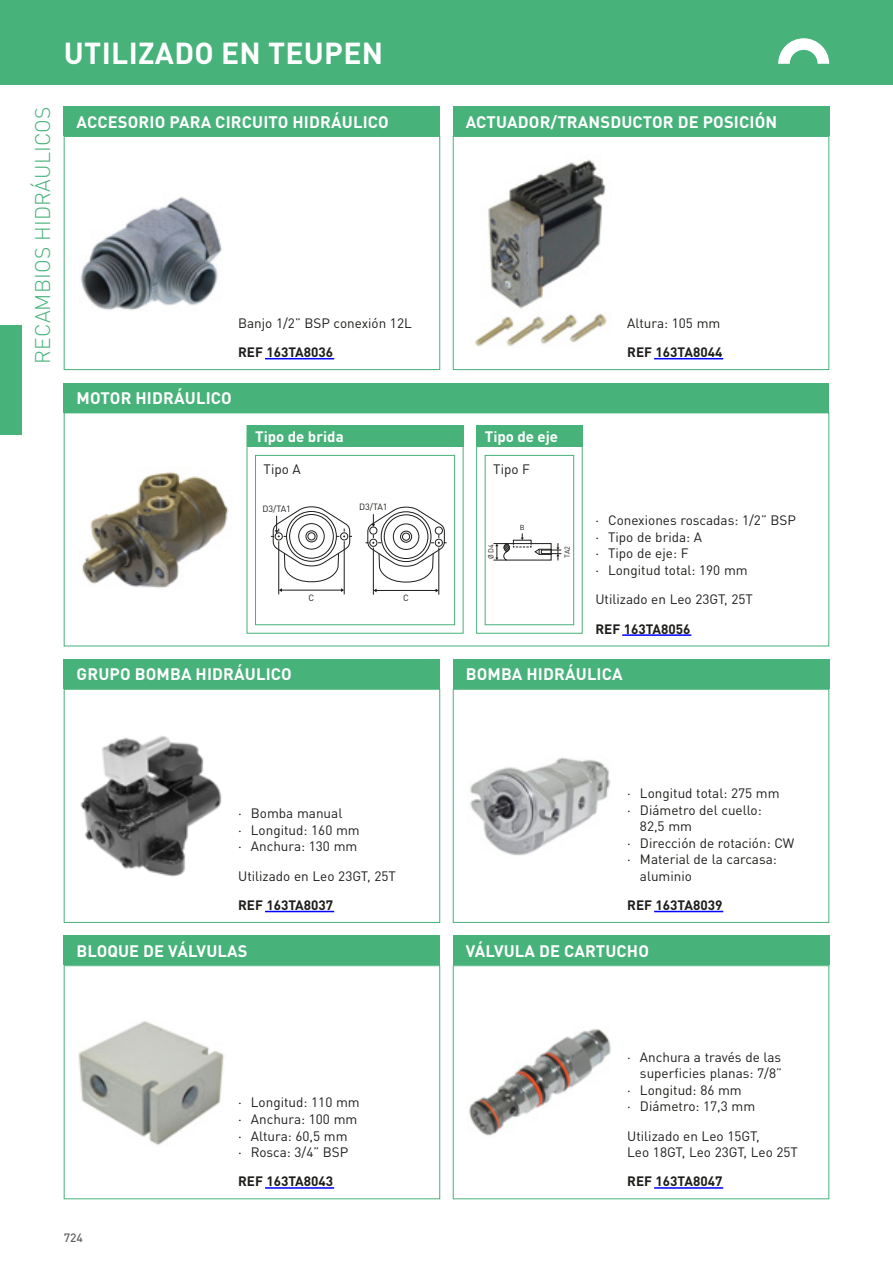
<style>
.page{position:relative;width:893px;height:1263px;background:#fff}
.page>*{position:absolute;margin:0;border:0;box-sizing:border-box;transform-origin:0 0}
.t1{font:700 30px "TVH Pro";letter-spacing:.01em;color:#fff}
.t2{font:300 21px "TVH Pro";letter-spacing:.01em;color:#47b27a}
._1_product_title{font:700 16.5px "TVH Pro";letter-spacing:.01em;color:#fff}
._2_product_subtitle{font:700 15px "TVH Pro";color:#fff}
._6_bullets_level_1{font:13.5px/16.5px "TVH Pro";color:#1d1d1b}
._5_used_on{font:13.5px/16.5px "TVH Pro";color:#1d1d1b}
._7_REFs{font:700 13.5px "TVH Pro";color:#1d1d1b}
._5_text{font:13.5px "TVH Pro";color:#1d1d1b}
.t3{font:500 12px "TVH Pro";color:#646363}
.t4{font:9px "TVH Pro";color:#1d1d1b}
.t5{font:7.2px "TVH Pro";color:#1d1d1b}
</style>
<div class="page">
<div style="left:0;top:0;width:893px;height:85px;background:#47b27a"></div>
<div style="left:0;top:325px;width:21px;height:109px;background:#47b27a"></div>
<svg style="left:778px;top:38px;width:51px;height:26px"></svg>
<div style="left:64px;top:136px;width:376px;height:234px;border:1px solid #47b27a"></div>
<div style="left:64px;top:106px;width:376px;height:30px;background:#47b27a"></div>
<img style="left:80px;top:197px;width:142px;height:113px">
<div style="left:453px;top:136px;width:376px;height:234px;border:1px solid #47b27a"></div>
<div style="left:453px;top:106px;width:376px;height:30px;background:#47b27a"></div>
<img style="left:474px;top:159px;width:133px;height:188px">
<div style="left:64px;top:689px;width:376px;height:234px;border:1px solid #47b27a"></div>
<div style="left:64px;top:659px;width:376px;height:30px;background:#47b27a"></div>
<img style="left:80px;top:736px;width:142px;height:141px">
<div style="left:453px;top:689px;width:376px;height:234px;border:1px solid #47b27a"></div>
<div style="left:453px;top:659px;width:376px;height:30px;background:#47b27a"></div>
<img style="left:470px;top:757px;width:140px;height:99px">
<div style="left:64px;top:965px;width:376px;height:234px;border:1px solid #47b27a"></div>
<div style="left:64px;top:935px;width:376px;height:30px;background:#47b27a"></div>
<img style="left:78px;top:1021px;width:146px;height:125px">
<div style="left:453px;top:965px;width:376px;height:234px;border:1px solid #47b27a"></div>
<div style="left:453px;top:935px;width:376px;height:30px;background:#47b27a"></div>
<img style="left:468px;top:1029px;width:143px;height:107px">
<div style="left:64px;top:412px;width:765px;height:234px;background:#fff;border:1px solid #47b27a"></div>
<div style="left:64px;top:383px;width:765px;height:29px;background:#47b27a"></div>
<img style="left:82px;top:471px;width:147px;height:117px">
<div style="left:247px;top:425px;width:216px;height:209px;background:#fff;border:1px solid #47b27a"></div>
<svg style="left:476px;top:446px;width:107px;height:188px"></svg>
<div style="left:255px;top:455px;width:200px;height:170px;background:#fff;border:1px solid #47b27a"></div>
<hr style="left:281px;top:590px;width:60px;height:1px;background:#1d1d1b">
<hr style="left:344px;top:544px;width:1px;height:50px;background:#1d1d1b">
<hr style="left:278px;top:544px;width:1px;height:50px;background:#1d1d1b">
<svg style="left:271px;top:506px;width:81px;height:76px"></svg>
<hr style="left:376px;top:590px;width:60px;height:1px;background:#1d1d1b">
<hr style="left:439px;top:551px;width:1px;height:44px;background:#1d1d1b">
<hr style="left:373px;top:551px;width:1px;height:44px;background:#1d1d1b">
<svg style="left:365px;top:507px;width:82px;height:75px"></svg>
<div style="left:485px;top:455px;width:89px;height:170px;background:#fff"></div>
<svg style="left:493px;top:533px;width:68px;height:28px"></svg>
<div style="left:485px;top:455px;width:89px;height:170px;border:1px solid #47b27a"></div>
<div style="left:247px;top:425px;width:216px;height:21px;background:#47b27a"></div>
<div style="left:476px;top:425px;width:107px;height:21px;background:#47b27a"></div>
<hr style="left:265px;top:358px;width:69px;height:1px;background:#00f">
<hr style="left:654px;top:358px;width:69px;height:1px;background:#00f">
<hr style="left:622px;top:634px;width:69px;height:2px;background:#00f">
<hr style="left:654px;top:911px;width:69px;height:1px;background:#00f">
<hr style="left:265px;top:911px;width:69px;height:1px;background:#00f">
<hr style="left:265px;top:1187px;width:69px;height:2px;background:#00f">
<hr style="left:654px;top:1187px;width:69px;height:2px;background:#00f">
<h1 class="t1" style="left:64px;top:28px;width:321px">UTILIZADO EN TEUPEN</h1>
<h2 class="t2" style="left:26px;top:364px;width:259px;rotate:-90deg">Recambios hidráulicos</h2>
<p class="_1_product_title" style="left:77px;top:108px;width:22px">ACCESOR</p>
<p class="_1_product_title" style="left:150px;top:108px;width:93px">IO PARA CIRCU</p>
<p class="_1_product_title" style="left:263px;top:108px;width:115px">ITO HIDRÁULICO</p>
<p class="_5_text" style="left:238px;top:312px;width:175px">Banjo 1/2” BSP conexión 12L</p>
<p class="_7_REFs" style="left:238px;top:341px;width:97px">RE F 163TA8036</p>
<p class="_1_product_title" style="left:77px;top:384px;width:145px">MOTOR HIDRÁULICO</p>
<p class="_1_product_title" style="left:466px;top:108px;width:64px">ACTUADOR</p>
<p class="_1_product_title" style="left:551px;top:108px;width:62px">/TRANSDUC</p>
<p class="_1_product_title" style="left:643px;top:108px;width:71px">TORDEPOS</p>
<p class="_1_product_title" style="left:734px;top:108px;width:45px">ICIÓN</p>
<p class="_5_text" style="left:627px;top:312px;width:95px">Altura: 105 mm</p>
<p class="_7_REFs" style="left:627px;top:341px;width:97px">RE F 163TA8044</p>
<p class="_2_product_subtitle" style="left:255px;top:424px;width:90px">Tipo de brida</p>
<p class="_2_product_subtitle" style="left:485px;top:424px;width:75px">Tipo de eje</p>
<p class="_5_text" style="left:264px;top:458px;width:39px">Tipo A</p>
<p class="_5_text" style="left:493px;top:458px;width:38px">Tipo F</p>
<p class="t4" style="left:262px;top:501px;width:30px">D3/TA1</p>
<p class="t4" style="left:309px;top:591px;width:7px">C</p>
<p class="_1_product_title" style="left:77px;top:661px;width:23px">GRUPO</p>
<p class="_1_product_title" style="left:135px;top:661px;width:147px">BOM BA HIDRÁULICO</p>
<p class="t4" style="left:359px;top:499px;width:30px">D3/TA1</p>
<p class="t4" style="left:403px;top:591px;width:7px">C</p>
<p class="_6_bullets_level_1" style="left:238px;top:804px;width:106px">• Bomba manual</p>
<p class="_6_bullets_level_1" style="left:238px;top:820px;width:123px">• Longitud: 160 mm</p>
<p class="_6_bullets_level_1" style="left:238px;top:837px;width:121px">• Anchura: 130 mm</p>
<p class="_5_used_on" style="left:238px;top:866px;width:159px">Utilizado en Leo 23GT, 25T</p>
<p class="_7_REFs" style="left:238px;top:894px;width:97px">RE F 163TA8037</p>
<p class="_1_product_title" style="left:77px;top:937px;width:171px">BLOQUE DE VÁLVULAS</p>
<p class="t3" style="left:64px;top:1228px;width:21px">724</p>
<p class="_6_bullets_level_1" style="left:238px;top:1093px;width:123px">• Longitud: 110 mm</p>
<p class="_6_bullets_level_1" style="left:238px;top:1109px;width:121px">• Anchura: 100 mm</p>
<p class="_6_bullets_level_1" style="left:238px;top:1126px;width:111px">• Altura: 60,5 mm</p>
<p class="_6_bullets_level_1" style="left:238px;top:1142px;width:112px">• Rosca: 3/4” BSP</p>
<p class="_7_REFs" style="left:238px;top:1170px;width:97px">RE F 163TA8043</p>
<p class="t5" style="left:485px;top:559px;width:17px;rotate:-90deg">Ø D4</p>
<p class="t5" style="left:520px;top:522px;width:6px">B</p>
<p class="t5" style="left:562px;top:558px;width:13px;rotate:-90deg">TA2</p>
<p class="_6_bullets_level_1" style="left:595px;top:511px;width:202px">• Conexiones roscadas: 1/2” BSP</p>
<p class="_6_bullets_level_1" style="left:595px;top:527px;width:108px">• Tipo de brida: A</p>
<p class="_6_bullets_level_1" style="left:595px;top:544px;width:95px">• Tipo de eje: F</p>
<p class="_6_bullets_level_1" style="left:595px;top:560px;width:154px">• Longitud total: 190 mm</p>
<p class="_5_used_on" style="left:595px;top:590px;width:159px">Utilizado en Leo 23GT, 25T</p>
<p class="_7_REFs" style="left:595px;top:617px;width:97px">RE F 163TA8056</p>
<p class="_1_product_title" style="left:466px;top:661px;width:158px">BOM BA HIDRÁULICA</p>
<p class="_6_bullets_level_1" style="left:627px;top:784px;width:154px">• Longitud total: 275 mm</p>
<p class="_6_bullets_level_1" style="left:640px;top:800px;width:123px;text-indent:-13px">• Diámetro del cuello:<br>82,5 mm</p>
<p class="_6_bullets_level_1" style="left:627px;top:833px;width:169px">• Dirección de rotación: CW</p>
<p class="_6_bullets_level_1" style="left:640px;top:850px;width:138px;text-indent:-13px">• Material de la carcasa: aluminio</p>
<p class="_7_REFs" style="left:627px;top:894px;width:97px">RE F 163TA8039</p>
<p class="_1_product_title" style="left:466px;top:937px;width:183px">VÁLVULA DE CARTUC HO</p>
<p class="_6_bullets_level_1" style="left:627px;top:1047px;width:156px;text-align:right">• Anchura a través de las superficies planas: 7/8”</p>
<p class="_6_bullets_level_1" style="left:627px;top:1080px;width:116px">• Longitud: 86 mm</p>
<p class="_6_bullets_level_1" style="left:627px;top:1096px;width:130px">• Diámetro: 17,3 mm</p>
<p class="_5_used_on" style="left:627px;top:1126px;width:172px">Utilizado en Leo 15GT,<br>Leo 18GT, Leo 23GT, Leo 25T</p>
<p class="_7_REFs" style="left:627px;top:1170px;width:97px">RE F 163TA8047</p>
</div>
